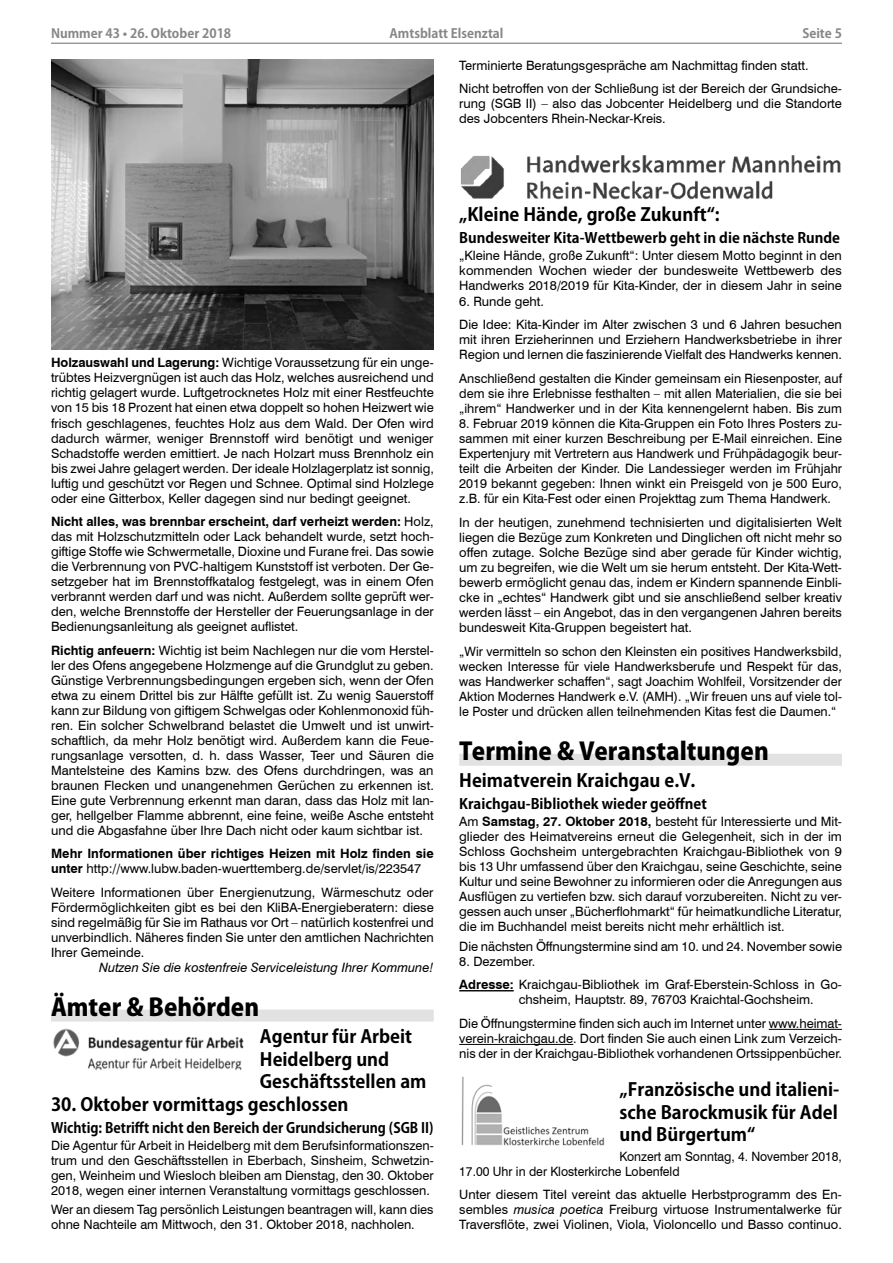
<style>
.page{position:relative;width:893px;height:1263px;background:#fff}
.page>*{position:absolute;margin:0;border:0;box-sizing:border-box;transform-origin:0 0}
.t1{font:800 24px "Koz Go Pro";color:#000}
.t2{font:700 18px/22.6px "Koz Go Pro";color:#000;text-align:justify}
.t3{font:700 14.25px "Koz Go Pro";color:#000}
.t4{font:700 14.25px "Koz Go Pro";color:#000;scale:.94 1}
.t5{font:12.9px/15px "Swiss 721 BT";color:#000;text-align:justify}
.t6{font:700 12.9px/15px "Swiss 721 BT";color:#000}
.t7{font:12.9px/15px "Swiss 721 BT";color:#000;scale:.95 1}
.t8{font:italic 12.9px "Swiss 721 BT";color:#000}
.t9{font:700 12.75px "Koz Go Pro";color:#878787}
.s1{font-weight:700}
.s2{font-weight:400}
.s3{font-style:italic}
</style>
<div class="page">
<hr style="left:51px;top:43px;width:791px;height:1px;background:#9c9c9c">
<div style="left:459px;top:754px;width:383px;height:12px;background:#e2e2e2"></div>
<hr style="left:459px;top:990px;width:55px;height:1px;background:#000">
<hr style="left:769px;top:1029px;width:73px;height:1px;background:#000">
<hr style="left:459px;top:1044px;width:114px;height:1px;background:#000">
<img style="left:461px;top:155px;width:380px;height:45px">
<div style="left:51px;top:1009px;width:383px;height:12px;background:#e2e2e2"></div>
<img style="left:51px;top:60px;width:383px;height:289px">
<img style="left:53px;top:1028px;width:191px;height:42px">
<img style="left:461px;top:1076px;width:144px;height:70px">
<p class="t9" style="left:51px;top:25px;width:182px">Nummer 43 • 26. Oktober 2018</p>
<p class="t9" style="left:389px;top:25px;width:116px">Amtsblatt Elsenztal</p>
<p class="t9" style="left:802px;top:25px;width:41px">Seite 5</p>
<p class="t5" style="left:459px;top:53px;width:384px;line-height:23.5px">Terminierte Beratungsgespräche am Nachmittag finden statt.<br>Nicht betroffen von der Schließung ist der Bereich der Grundsiche-</p>
<p class="t5" style="left:459px;top:96px;width:384px">rung (SGB II) – also das Jobcenter Heidelberg und die Standorte des Jobcenters Rhein-Neckar-Kreis.</p>
<p class="t5" style="left:51px;top:355px;width:384px"><span class="s1">Holzauswahl und Lagerung:</span> Wichtige Voraussetzung für ein unge&shy;trübtes Heizvergnügen ist auch das Holz, welches ausreichend und richtig gelagert wurde. Luftgetrocknetes Holz mit einer Restfeuchte von 15 bis 18 Prozent hat einen etwa doppelt so hohen Heizwert wie frisch geschlagenes, feuchtes Holz aus dem Wald. Der Ofen wird dadurch wärmer, weniger Brennstoff wird benötigt und weniger Schadstoffe werden emittiert. Je nach Holzart muss Brennholz ein bis zwei Jahre gelagert werden. Der ideale Holzlagerplatz ist sonnig, luftig und geschützt vor Regen und Schnee. Optimal sind Holzlege oder eine Gitterbox, Keller dagegen sind nur bedingt geeignet.</p>
<p class="t5" style="left:51px;top:513px;width:384px"><span class="s1">Nicht alles, was brennbar erscheint, darf verheizt werden:</span> Holz, das mit Holzschutzmitteln oder Lack behandelt wurde, setzt hoch&shy;giftige Stoffe wie Schwermetalle, Dioxine und Furane frei. Das sowie die Verbrennung von PVC-haltigem Kunststoff ist verboten. Der Ge&shy;setzgeber hat im Brennstoffkatalog festgelegt, was in einem Ofen verbrannt werden darf und was nicht. Außerdem sollte geprüft wer&shy;den, welche Brennstoffe der Hersteller der Feuerungsanlage in der Bedienungsanleitung als geeignet auflistet.</p>
<p class="t5" style="left:51px;top:642px;width:384px"><span class="s1">Richtig anfeuern:</span> Wichtig ist beim Nachlegen nur die vom Herstel&shy;ler des Ofens angegebene Holzmenge auf die Grundglut zu geben.<br>Günstige Verbrennungsbedingungen ergeben sich, wenn der Ofen etwa zu einem Drittel bis zur Hälfte gefüllt ist. Zu wenig Sauerstoff kann zur Bildung von giftigem Schwelgas oder Kohlenmonoxid füh&shy;ren. Ein solcher Schwelbrand belastet die Umwelt und ist unwirt&shy;schaftlich, da mehr Holz benötigt wird. Außerdem kann die Feue&shy;rungsanlage versotten, d. h. dass Wasser, Teer und Säuren die Mantelsteine des Kamins bzw. des Ofens durchdringen, was an braunen Flecken und unangenehmen Gerüchen zu erkennen ist.<br>Eine gute Verbrennung erkennt man daran, dass das Holz mit lan&shy;ger, hellgelber Flamme abbrennt, eine feine, weiße Asche entsteht und die Abgasfahne über Ihre Dach nicht oder kaum sichtbar ist.</p>
<p class="t6" style="left:51px;top:846px;width:384px">Mehr Informationen über richtiges Heizen mit Holz finden sie unter <span class="s2">http://www.lubw.baden-wuerttemberg.de/servlet/is/223547</span></p>
<p class="t5" style="left:51px;top:884px;width:384px">Weitere Informationen über Energienutzung, Wärmeschutz oder Fördermöglichkeiten gibt es bei den KliBA-Energieberatern: diese sind regelmäßig für Sie im Rathaus vor Ort – natürlich kostenfrei und unverbindlich. Näheres finden Sie unter den amtlichen Nachrichten Ihrer Gemeinde.</p>
<p class="t8" style="left:99px;top:958px;width:336px">Nutzen Sie die kostenfreie Serviceleistung Ihrer Kommune!</p>
<h1 class="t1" style="left:51px;top:991px;width:210px">Ämter &amp; Behörden</h1>
<h2 class="t2" style="left:260px;top:1026px;width:168px;text-align:left">Agentur für Arbeit<br>Heidelberg und<br>Geschäftsstellen am</h2>
<h2 class="t2" style="left:51px;top:1094px;width:299px">30. Oktober vormittags geschlossen</h2>
<p class="t4" style="left:51px;top:1118px;width:408px">Wichtig: Betrifft nicht den Bereich der Grundsicherung (SGB II)</p>
<p class="t5" style="left:51px;top:1137px;width:384px">Die Agentur für Arbeit in Heidelberg mit dem Berufsinformationszen&shy;trum und den Geschäftsstellen in Eberbach, Sinsheim, Schwetzin&shy;gen, Weinheim und Wiesloch bleiben am Dienstag, den 30. Oktober 2018, wegen einer internen Veranstaltung vormittags geschlossen.</p>
<p class="t5" style="left:51px;top:1201px;width:384px">Wer an diesem Tag persönlich Leistungen beantragen will, kann dies ohne Nachteile am Mittwoch, den 31. Oktober 2018, nachholen.</p>
<h2 class="t2" style="left:459px;top:205px;width:262px">„Kleine Hände, große Zukunft“:</h2>
<p class="t3" style="left:459px;top:229px;width:382px">Bundesweiter Kita-Wettbewerb geht in die nächste Runde</p>
<p class="t5" style="left:459px;top:248px;width:384px">„Kleine Hände, große Zukunft“: Unter diesem Motto beginnt in den kommenden Wochen wieder der bundesweite Wettbewerb des Handwerks 2018/2019 für Kita-Kinder, der in diesem Jahr in seine</p>
<p class="t5" style="left:459px;top:289px;width:384px;line-height:23.5px">6. Runde geht.<br>Die Idee: Kita-Kinder im Alter zwischen 3 und 6 Jahren besuchen</p>
<p class="t5" style="left:459px;top:332px;width:384px">mit ihren Erzieherinnen und Erziehern Handwerksbetriebe in ihrer<br>Region und lernen die faszinierende Vielfalt des Handwerks kennen.</p>
<p class="t5" style="left:459px;top:370px;width:384px">Anschließend gestalten die Kinder gemeinsam ein Riesenposter, auf dem sie ihre Erlebnisse festhalten – mit allen Materialien, die sie bei „ihrem“ Handwerker und in der Kita kennengelernt haben. Bis zum</p>
<p class="t5" style="left:459px;top:415px;width:384px">8. Februar 2019 können die Kita-Gruppen ein Foto Ihres Posters zu&shy;sammen mit einer kurzen Beschreibung per E-Mail einreichen. Eine Expertenjury mit Vertretern aus Handwerk und Frühpädagogik beur&shy;teilt die Arbeiten der Kinder. Die Landessieger werden im Frühjahr 2019 bekannt gegeben: Ihnen winkt ein Preisgeld von je 500 Euro, z.B. für ein Kita-Fest oder einen Projekttag zum Thema Handwerk.</p>
<p class="t5" style="left:459px;top:514px;width:384px">In der heutigen, zunehmend technisierten und digitalisierten Welt liegen die Bezüge zum Konkreten und Dinglichen oft nicht mehr so offen zutage. Solche Bezüge sind aber gerade für Kinder wichtig, um zu begreifen, wie die Welt um sie herum entsteht. Der Kita-Wett&shy;bewerb ermöglicht genau das, indem er Kindern spannende Einbli&shy;cke in „echtes“ Handwerk gibt und sie anschließend selber kreativ werden lässt – ein Angebot, das in den vergangenen Jahren bereits bundesweit Kita-Gruppen begeistert hat.</p>
<p class="t5" style="left:459px;top:643px;width:384px">„Wir vermitteln so schon den Kleinsten ein positives Handwerksbild, wecken Interesse für viele Handwerksberufe und Respekt für das, was Handwerker schaffen“, sagt Joachim Wohlfeil, Vorsitzender der Aktion Modernes Handwerk e.V. (AMH). „Wir freuen uns auf viele tol&shy;le Poster und drücken allen teilnehmenden Kitas fest die Daumen.“</p>
<h1 class="t1" style="left:459px;top:736px;width:311px">Termine &amp; Veranstaltungen</h1>
<h2 class="t2" style="left:459px;top:770px;width:237px">Heimatverein Kraichgau e.V.</h2>
<p class="t3" style="left:459px;top:794px;width:249px">Kraichgau-Bibliothek wieder geöffnet</p>
<p class="t5" style="left:459px;top:813px;width:384px">Am <span class="s1">Samstag, 27. Oktober 2018,</span> besteht für Interessierte und Mit&shy;glieder des Heimatvereins erneut die Gelegenheit, sich in der im Schloss Gochsheim untergebrachten Kraichgau-Bibliothek von 9 bis 13 Uhr umfassend über den Kraichgau, seine Geschichte, seine Kultur und seine Bewohner zu informieren oder die Anregungen aus Ausflügen zu vertiefen bzw. sich darauf vorzubereiten. Nicht zu ver&shy;gessen auch unser „Bücherflohmarkt“ für heimatkundliche Literatur, die im Buchhandel meist bereits nicht mehr erhältlich ist.</p>
<p class="t5" style="left:459px;top:938px;width:384px">Die nächsten Öffnungstermine sind am 10. und 24. November sowie</p>
<p class="t5" style="left:459px;top:949px;width:384px;line-height:23.5px">8. Dezember.<br><span class="s1">Adresse:</span> Kraichgau-Bibliothek im Graf-Eberstein-Schloss in Go-</p>
<p class="t5" style="left:459px;top:987px;width:384px;line-height:23.5px;text-indent:60px">chsheim, Hauptstr. 89, 76703 Kraichtal-Gochsheim.<br>Die Öffnungstermine finden sich auch im Internet unter www.heimat-</p>
<p class="t5" style="left:459px;top:1030px;width:384px">verein-kraichgau.de. Dort finden Sie auch einen Link zum Verzeich&shy;nis der in der Kraichgau-Bibliothek vorhandenen Ortssippenbücher.</p>
<h2 class="t2" style="left:619px;top:1079px;width:221px">„Französische und italieni&shy;sche Barockmusik für Adel und Bürgertum“</h2>
<p class="t7" style="left:459px;top:1148px;width:404px;text-indent:160px">Konzert am Sonntag, 4. November 2018,<br>17.00 Uhr in der Klosterkirche Lobenfeld</p>
<p class="t5" style="left:459px;top:1187px;width:384px">Unter diesem Titel vereint das aktuelle Herbstprogramm des En&shy;sembles <span class="s3">musica poetica</span> Freiburg virtuose Instrumentalwerke für Traversflöte, zwei Violinen, Viola, Violoncello und Basso continuo.</p>
</div>
